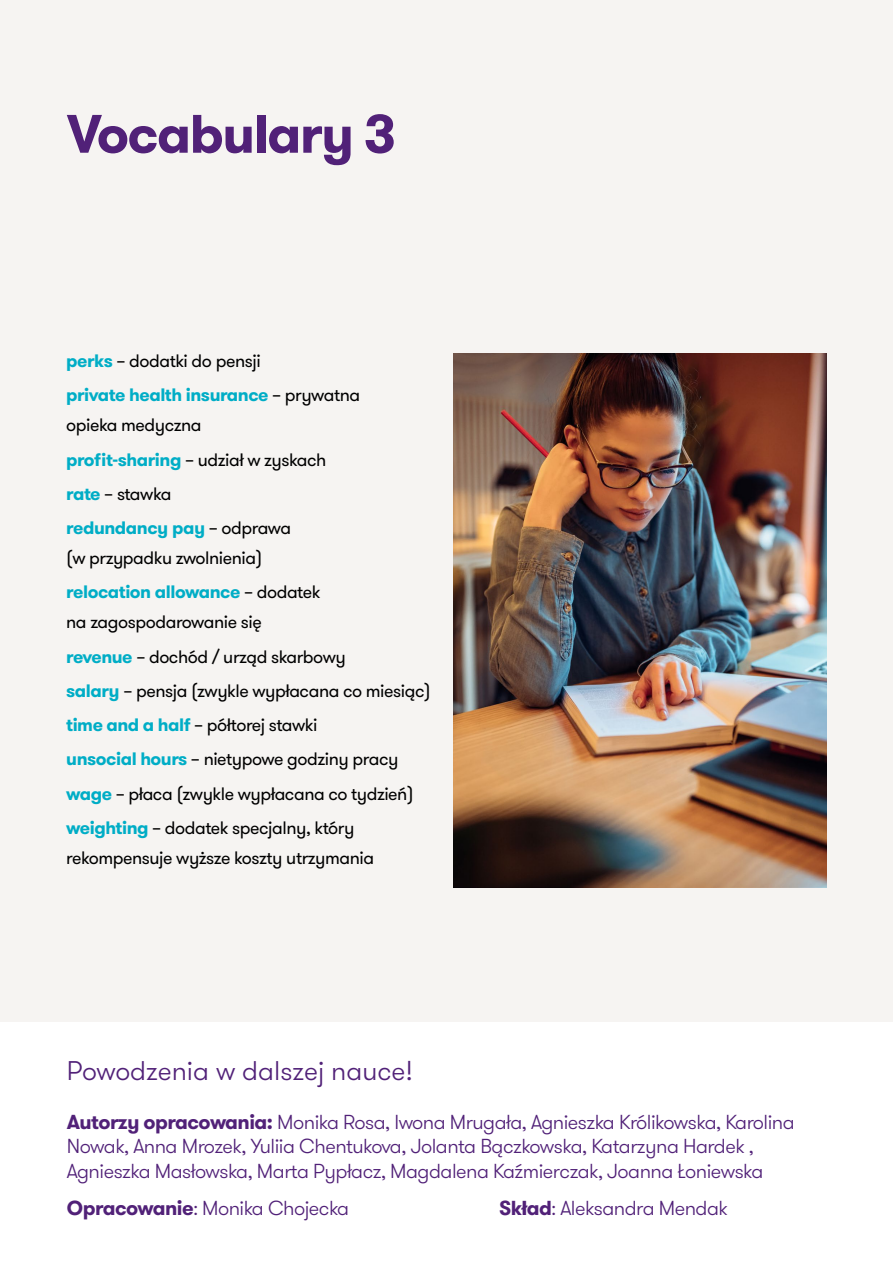
<style>
.page{position:relative;width:893px;height:1263px;background:#f6f4f2}
.page>*{position:absolute;margin:0;border:0;box-sizing:border-box;transform-origin:0 0}
.t1{font:700 54px "GT Walsheim Pro";letter-spacing:-.03em;color:#512178}
.t2{font:300 27px "GT Walsheim Pro";color:#512178}
.t3{font:300 20.25px/24.3px "GT Walsheim Pro";letter-spacing:-.025em;color:#512178}
.t4{font:18px/34.2px "GT Walsheim Pro";letter-spacing:-.025em;color:#000}
.t5{font:700 18px/34.2px "GT Walsheim Pro";letter-spacing:-.025em;color:#00adc6}
.s1{font-weight:400;color:#000}
.s2{font-weight:700;color:#00adc6}
.s3{font-weight:700}
</style>
<div class="page">
<div style="left:0;top:1022px;width:893px;height:241px;background:#fff"></div>
<img style="left:454px;top:353px;width:372px;height:535px">
<h1 class="t1" style="left:67px;top:99px;width:331px">Vocabulary 3</h1>
<p class="t5" style="left:66px;top:344px;width:296px">perks <span class="s1">– dodatki do pensji<br></span>private health insurance <span class="s1">– prywatna</span></p>
<p class="t4" style="left:66px;top:408px;width:262px">opieka medyczna<br><span class="s2">profit-sharing</span> – udział w zyskach <span class="s2">rate</span> – stawka<br><span class="s2">redundancy pay</span> – odprawa</p>
<p class="t4" style="left:66px;top:541px;width:256px">(w przypadku zwolnienia) <span class="s2">relocation allowance</span> – dodatek</p>
<p class="t4" style="left:66px;top:605px;width:366px">na zagospodarowanie się<br><span class="s2">revenue</span> – dochód / urząd skarbowy<br><span class="s2">salary</span> – pensja (zwykle wypłacana co miesiąc) <span class="s2">time and a half</span> – półtorej stawki<br><span class="s2">unsocial hours</span> – nietypowe godziny pracy <span class="s2">wage</span> – płaca (zwykle wypłacana co tydzień) <span class="s2">weighting</span> – dodatek specjalny, który</p>
<p class="t4" style="left:66px;top:841px;width:309px">rekompensuje wyższe koszty utrzymania</p>
<h2 class="t2" style="left:67px;top:1053px;width:348px">Powodzenia w dalszej nauce!</h2>
<p class="t3" style="left:67px;top:1110px;width:729px"><span class="s3">Autorzy opracowania:</span> Monika Rosa, Iwona Mrugała, Agnieszka Królikowska, Karolina<br>Nowak, Anna Mrozek, Yuliia Chentukova, Jolanta Bączkowska, Katarzyna Hardek ,<br>Agnieszka Masłowska, Marta Pypłacz, Magdalena Kaźmierczak, Joanna Łoniewska</p>
<p class="t3" style="left:67px;top:1196px;width:284px"><span class="s3">Opracowanie</span>: Monika Chojecka</p>
<p class="t3" style="left:499px;top:1196px;width:230px"><span class="s3">Skład</span>: Aleksandra Mendak</p>
</div>
